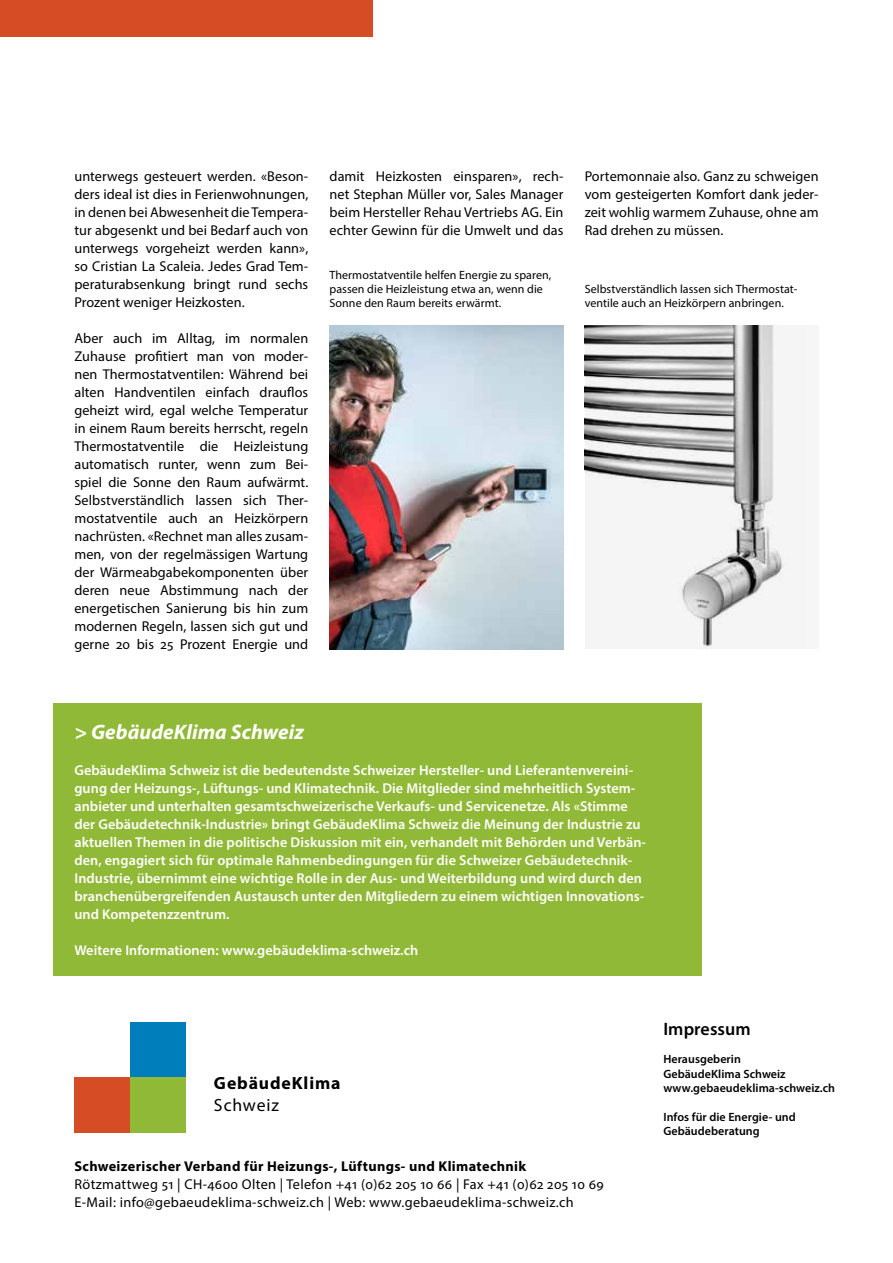
<style>
.page{position:relative;width:893px;height:1263px;background:#fff}
.page>*{position:absolute;margin:0;border:0;box-sizing:border-box;transform-origin:0 0}
.t1{font:italic 700 21px "Myriad Pro";letter-spacing:.005em;color:#fff}
.t2{font:600 18px "Myriad Pro";letter-spacing:.005em;color:#000}
.t3{font:700 17.7px "Myriad Pro";letter-spacing:.05em;color:#000}
.t4{font:17.7px "Myriad Pro";letter-spacing:.05em;color:#000}
.t5{font:14.25px/18px "Myriad Pro";letter-spacing:.005em;color:#000;text-align:justify}
.t6{font:600 14.25px/18px "Myriad Pro";letter-spacing:.005em;color:#fff}
.t7{font:14.25px/18px "Myriad Pro";letter-spacing:.025em;color:#000}
.t8{font:700 14.25px "Myriad Pro";letter-spacing:.025em;color:#000}
.t9{font:12px/14.4px "Myriad Pro";letter-spacing:.005em;color:#000}
.t10{font:600 12px/14.4px "Myriad Pro";letter-spacing:.005em;color:#000}
</style>
<div class="page">
<div style="left:130px;top:1022px;width:56px;height:55px;background:#007ebb"></div>
<div style="left:74px;top:1077px;width:56px;height:56px;background:#d64c25"></div>
<div style="left:130px;top:1077px;width:56px;height:56px;background:#91b938"></div>
<div style="left:0;top:0;width:372px;height:36px;background:#d64c25"></div>
<div style="left:53px;top:703px;width:649px;height:273px;background:#91b938"></div>
<img style="left:330px;top:325px;width:233px;height:324px">
<div style="left:585px;top:325px;width:234px;height:324px;background:#f6f6f6"></div>
<img style="left:585px;top:325px;width:198px;height:321px">
<p class="t5" style="left:74px;top:167px;width:235px">unterwegs gesteuert werden. «Beson&shy;ders ideal ist dies in Ferienwohnungen, in denen bei Abwesenheit die Tempera&shy;tur abgesenkt und bei Bedarf auch von unterwegs vorgeheizt werden kann», so Cristian La Scaleia. Jedes Grad Tem&shy;peraturabsenkung bringt rund sechs Prozent weniger Heizkosten.</p>
<p class="t5" style="left:74px;top:329px;width:235px">Aber auch im Alltag, im normalen Zuhause profitiert man von moder&shy;nen Thermostatventilen: Während bei alten Handventilen einfach drauflos geheizt wird, egal welche Temperatur in einem Raum bereits herrscht, regeln Thermostatventile die Heizleistung automatisch runter, wenn zum Bei&shy;spiel die Sonne den Raum aufwärmt.<br>Selbstverständlich lassen sich Ther&shy;mostatventile auch an Heizkörpern nachrüsten. «Rechnet man alles zusam&shy;men, von der regelmässigen Wartung der Wärmeabgabekomponenten über deren neue Abstimmung nach der energetischen Sanierung bis hin zum modernen Regeln, lassen sich gut und gerne 20 bis 25 Prozent Energie und</p>
<p class="t5" style="left:330px;top:167px;width:235px">damit Heizkosten einsparen», rech&shy;net Stephan Müller vor, Sales Manager beim Hersteller Rehau Vertriebs AG. Ein echter Gewinn für die Umwelt und das</p>
<p class="t5" style="left:585px;top:167px;width:235px">Portemonnaie also. Ganz zu schweigen vom gesteigerten Komfort dank jeder&shy;zeit wohlig warmem Zuhause, ohne am Rad drehen zu müssen.</p>
<p class="t9" style="left:330px;top:267px;width:223px">Thermostatventile helfen Energie zu sparen, passen die Heizleistung etwa an, wenn die<br>Sonne den Raum bereits erwärmt.</p>
<p class="t9" style="left:585px;top:281px;width:214px">Selbstverständlich lassen sich Thermostat&shy;ventile auch an Heizkörpern anbringen.</p>
<h1 class="t1" style="left:74px;top:718px;width:231px">&gt; GebäudeKlima Schweiz</h1>
<p class="t6" style="left:74px;top:761px;width:573px">GebäudeKlima Schweiz ist die bedeutendste Schweizer Hersteller- und Lieferantenvereini&shy;gung der Heizungs-, Lüftungs- und Klimatechnik. Die Mitglieder sind mehrheitlich System&shy;anbieter und unterhalten gesamtschweizerische Verkaufs- und Servicenetze. Als «Stimme der Gebäudetechnik-Industrie» bringt GebäudeKlima Schweiz die Meinung der Industrie zu aktuellen Themen in die politische Diskussion mit ein, verhandelt mit Behörden und Verbän&shy;den, engagiert sich für optimale Rahmenbedingungen für die Schweizer Gebäudetechnik-Industrie, übernimmt eine wichtige Rolle in der Aus- und Weiterbildung und wird durch den branchenübergreifenden Austausch unter den Mitgliedern zu einem wichtigen Innovations&shy;und Kompetenzzentrum.</p>
<p class="t6" style="left:74px;top:941px;width:345px">Weitere Informationen: www.gebäudeklima-schweiz.ch</p>
<p class="t3" style="left:214px;top:1072px;width:128px">GebäudeKlima</p>
<p class="t4" style="left:214px;top:1094px;width:67px">Schweiz</p>
<p class="t8" style="left:74px;top:1157px;width:453px">Schweizerischer Verband für Heizungs-, Lüftungs- und Klimatechnik</p>
<p class="t7" style="left:74px;top:1175px;width:531px">Rötzmattweg 51 | CH-4600 Olten | Telefon +41 (0)62 205 10 66 | Fax +41 (0)62 205 10 69<br>E-Mail: info@gebaeudeklima-schweiz.ch | Web: www.gebaeudeklima-schweiz.ch</p>
<p class="t2" style="left:663px;top:1017px;width:89px">Impressum</p>
<p class="t10" style="left:663px;top:1052px;width:173px">Herausgeberin<br>GebäudeKlima Schweiz www.gebaeudeklima-schweiz.ch</p>
<p class="t10" style="left:663px;top:1109px;width:134px">Infos für die Energie- und<br>Gebäudeberatung</p>
</div>
